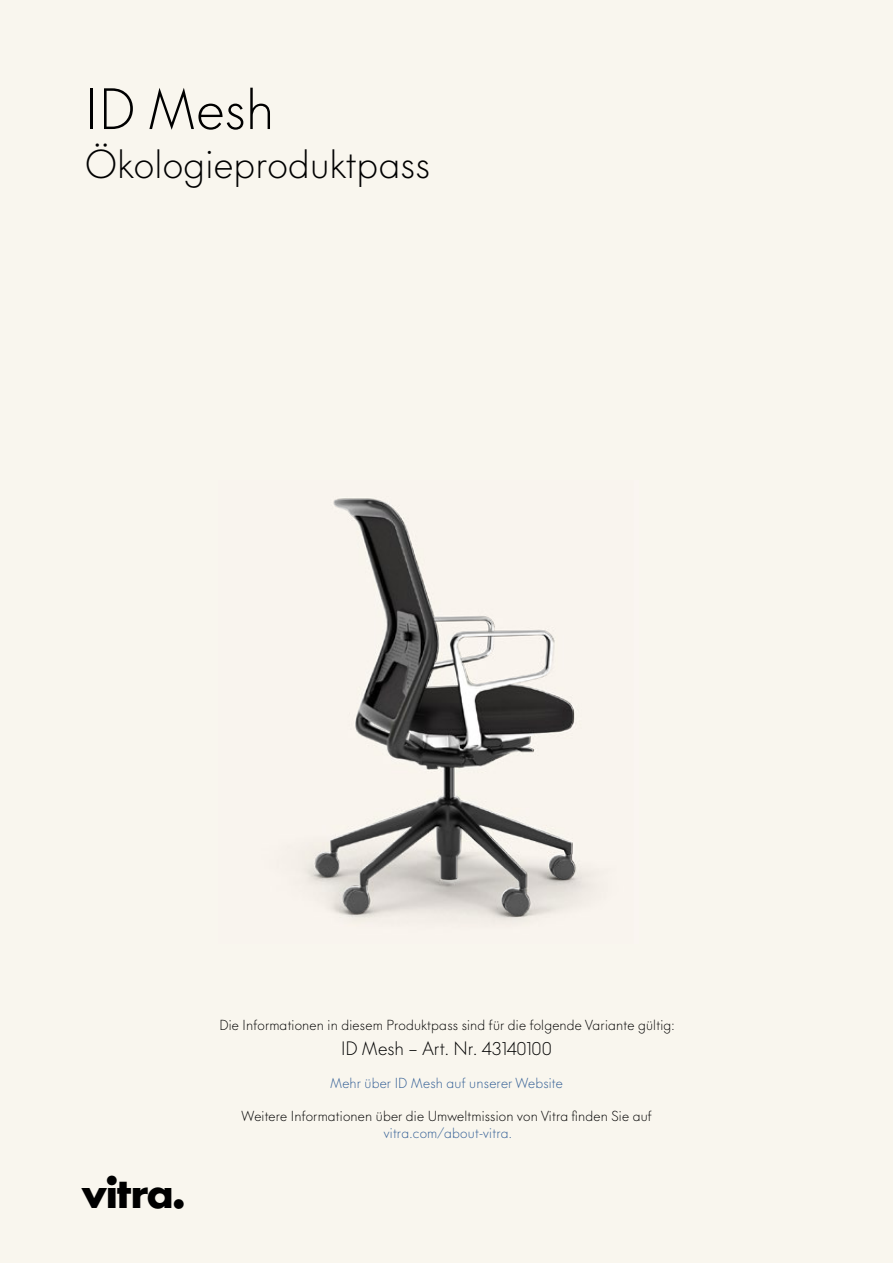
<style>
.page{position:relative;width:893px;height:1263px;background:#f9f6ee}
.page>*{position:absolute;margin:0;border:0;box-sizing:border-box;transform-origin:0 0}
.t1{font:300 54px "V Futura";letter-spacing:.005em;color:#000}
.t2{font:39px "V Futura";color:#000}
.t3{font:300 37.5px "V Futura";letter-spacing:.005em;color:#000}
.t4{font:300 18px "V Futura";color:#000}
.t5{font:300 13.5px "V Futura";letter-spacing:.015em;color:#000}
.t6{font:300 13.5px "V Futura";letter-spacing:.015em;color:#325e95}
</style>
<div class="page">
<img style="left:311px;top:499px;width:265px;height:419px">
<h1 class="t1" style="left:85px;top:77px;width:191px">ID Mesh</h1>
<h3 class="t3" style="left:85px;top:141px;width:346px">Ökologieproduktpass</h3>
<h2 class="t2" style="left:81px;top:1170px;width:104px">v</h2>
<p class="t5" style="left:219px;top:1017px;width:457px">Die Informationen in diesem Produktpass sind für die folgende Variante gültig:</p>
<h3 class="t4" style="left:341px;top:1038px;width:212px">ID Mesh – Art. Nr. 43140100</h3>
<p class="t6" style="left:330px;top:1075px;width:234px">Mehr über ID Mesh auf unserer Website</p>
<p class="t5" style="left:242px;top:1108px;width:412px">Weitere Informationen über die Umweltmission von Vitra finden Sie auf</p>
<p class="t6" style="left:384px;top:1125px;width:130px">vitra.com/about-vitra.</p>
</div>
